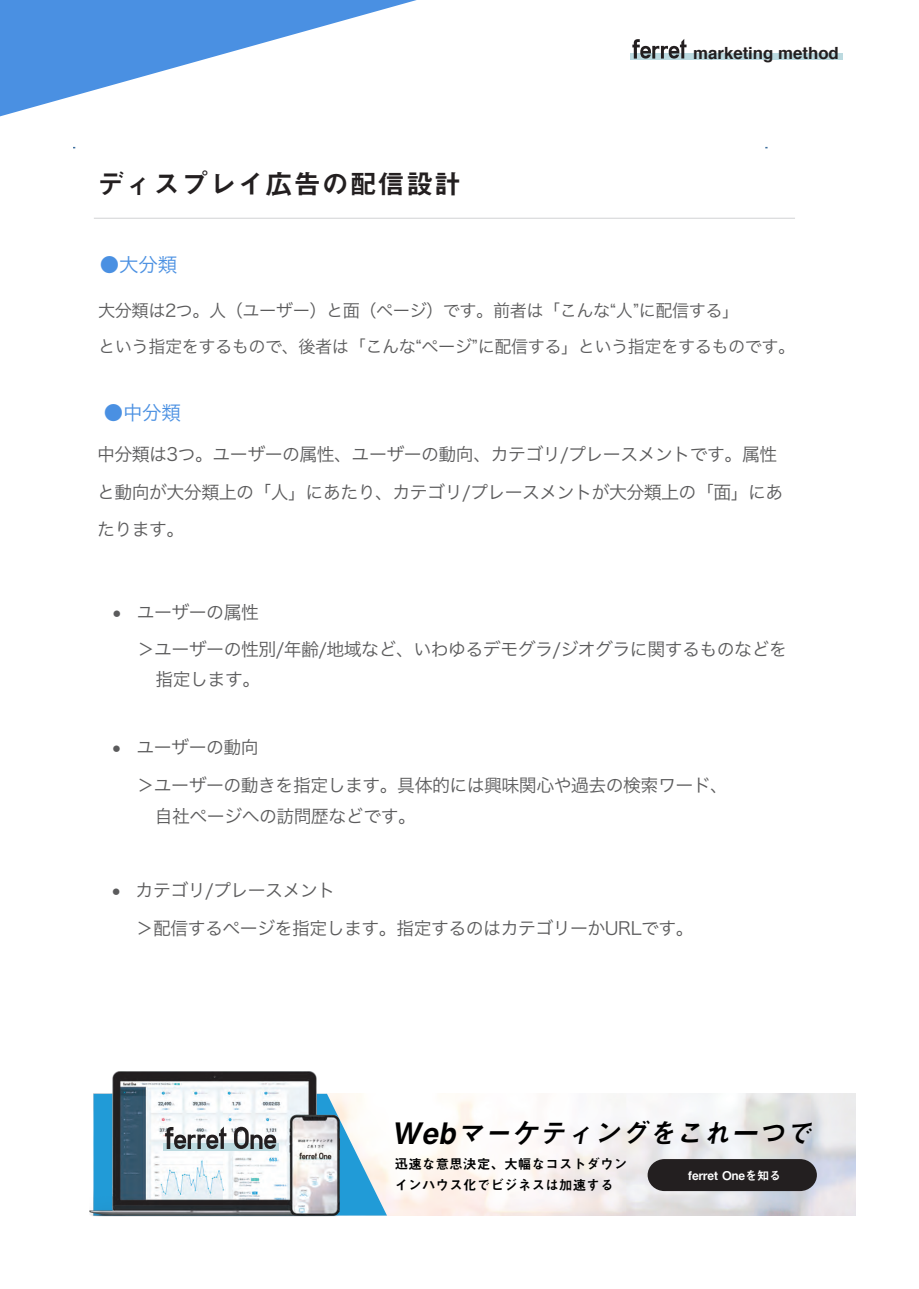
<style>
.page{position:relative;width:919px;height:1289px;background:#fff}
.page>*{position:absolute;margin:0;border:0;box-sizing:border-box;transform-origin:0 0}
.t1{font:27px "Midashi Go Pr 6 N MB31";letter-spacing:.04em;color:#231f20}
.t2{font:italic 26.55px "Midashi Go Pro MB31";color:#000}
.t3{font:19.5px "Hira Kaku Pro N W3";letter-spacing:-.01em;color:#4a90e2}
.t4{font:18px/37.3px "Hira Kaku Pro W3";letter-spacing:-.03em;color:#5b5b5c}
.t5{font:17.25px/36px "Hira Kaku Pro W3";letter-spacing:-.03em;color:#5b5b5c}
.t6{font:700 16.8px "Helvetica";color:#231f20}
.t7{font:13.5px/21px "Midashi Go Pro MB31";letter-spacing:.03em;color:#000}
.t8{font:12px "Midashi Go Pro MB31";color:#fff}
.s1{font-size:29.55px}
</style>
<div class="page">
<svg style="left:0;top:0;width:417px;height:116px"></svg>
<div style="left:630px;top:53px;width:213px;height:7px;background:#bcdae0"></div>
<svg style="left:632px;top:39px;width:54px;height:20px"></svg>
<hr style="left:94px;top:218px;width:701px;height:1px;background:#d1d2d4">
<img style="left:387px;top:1093px;width:468px;height:122px">
<img style="left:90px;top:1071px;width:249px;height:145px">
<svg style="left:93px;top:1093px;width:294px;height:122px"></svg>
<svg style="left:647px;top:1158px;width:169px;height:32px;background:#302c2e"></svg>
<h1 class="t1" style="left:97px;top:163px;width:365px">ディスプレイ広告の配信設計</h1>
<p class="t3" style="left:100px;top:247px;width:79px">●大分類</p>
<p class="t6" style="left:693px;top:39px;width:147px">marketing method</p>
<p class="t5" style="left:98px;top:292px;width:698px">大分類は2つ。人（ユーザー）と面（ページ）です。前者は「こんな“人”に配信する」<br>という指定をするもので、後者は「こんな“ページ”に配信する」という指定をするものです。</p>
<p class="t3" style="left:104px;top:396px;width:79px">●中分類</p>
<p class="t4" style="left:97px;top:434px;width:687px">中分類は3つ。ユーザーの属性、ユーザーの動向、カテゴリ/プレースメントです。属性と動向が大分類上の「人」にあたり、カテゴリ/プレースメントが大分類上の「面」にあたります。</p>
<p class="t4" style="left:137px;top:592px;width:651px;text-indent:-24px">• ユーザーの属性<br>＞ユーザーの性別/年齢/地域など、いわゆるデモグラ/ジオグラに関するものなどを</p>
<p class="t4" style="left:155px;top:658px;width:106px">指定します。</p>
<p class="t4" style="left:136px;top:727px;width:593px;text-indent:-24px">• ユーザーの動向<br>＞ユーザーの動きを指定します。具体的には興味関心や過去の検索ワード、</p>
<p class="t4" style="left:155px;top:796px;width:263px">自社ページへの訪問歴などです。</p>
<p class="t4" style="left:136px;top:870px;width:559px;text-indent:-23px">• カテゴリ/プレースメント<br>＞配信するページを指定します。指定するのはカテゴリーかURLです。</p>
<h2 class="t2" style="left:391px;top:1111px;width:429px"><span class="s1">Web</span>マーケティングをこれ一つで</h2>
<p class="t7" style="left:395px;top:1151px;width:234px">迅速な意思決定、大幅なコストダウンインハウス化でビジネスは加速する</p>
<p class="t8" style="left:688px;top:1165px;width:94px">ferret Oneを知る</p>
</div>
